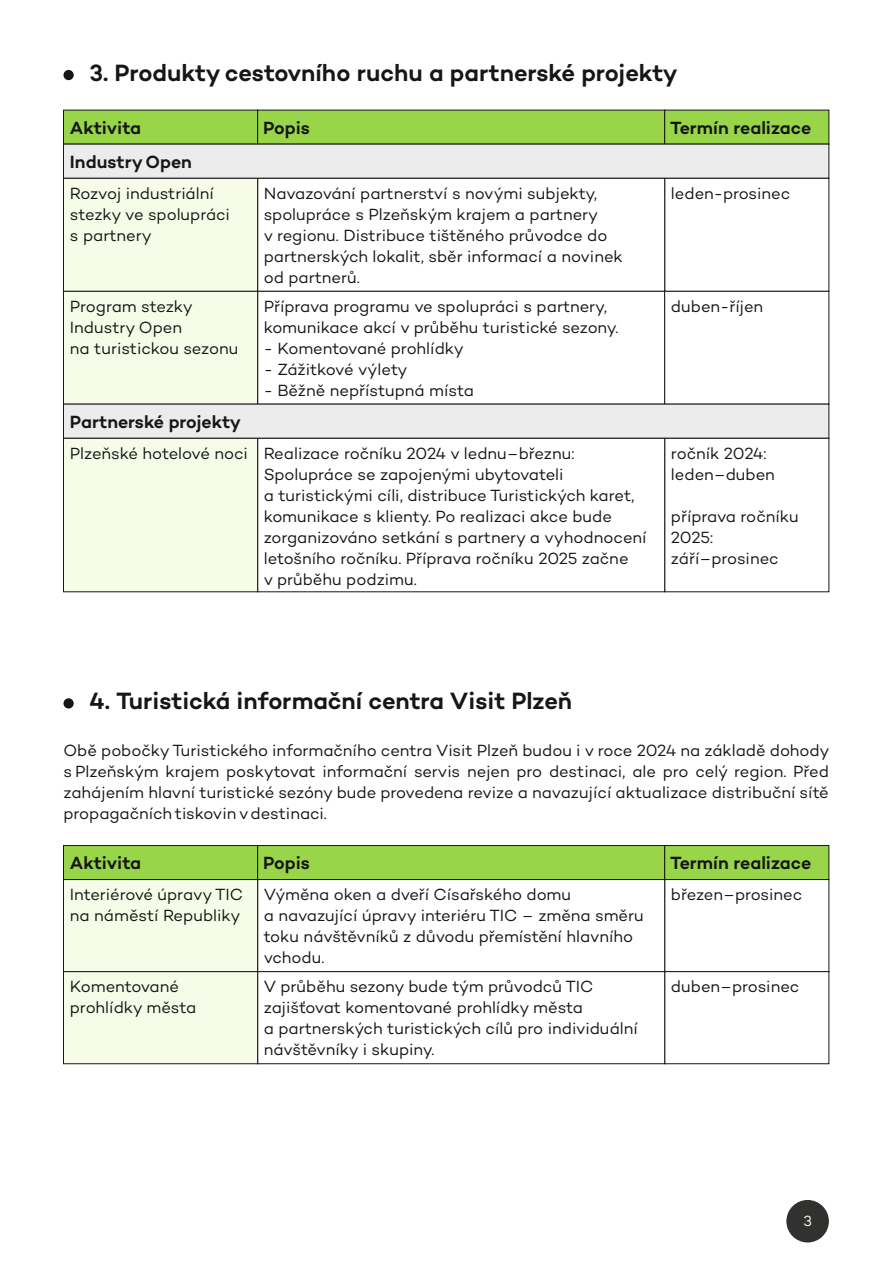
<style>
.page{position:relative;width:893px;height:1263px;background:#fff}
.page>*{position:absolute;margin:0;border:0;box-sizing:border-box;transform-origin:0 0}
.t1{font:600 24px "Campton";color:#151616}
.t2{font:600 18px "Campton";color:#151616}
.t3{font:16.5px/21px "Campton";color:#151616}
.t4{font:15px "Campton";color:#fff}
</style>
<div class="page">
<div style="left:786px;top:1200px;width:43px;height:42px;background:#313130;border-radius:50%"></div>
<div style="left:63px;top:70px;width:11px;height:10px;background:#151616;border-radius:50%"></div>
<svg style="left:63px;top:109px;width:767px;height:484px"></svg>
<div style="left:63px;top:698px;width:11px;height:10px;background:#151616;border-radius:50%"></div>
<svg style="left:63px;top:845px;width:767px;height:219px"></svg>
<h1 class="t1" style="left:89px;top:62px;width:590px">3. Produkty cestovního ruchu a partnerské projekty</h1>
<p class="t2" style="left:70px;top:120px;width:73px">Aktivita</p>
<p class="t2" style="left:263px;top:120px;width:48px">Popis</p>
<p class="t2" style="left:670px;top:120px;width:143px">Termín realizace</p>
<p class="t2" style="left:70px;top:154px;width:123px">Industry Open</p>
<p class="t3" style="left:70px;top:184px;width:161px">Rozvoj industriální stezky ve spolupráci s partnery</p>
<p class="t3" style="left:264px;top:184px;width:361px">Navazování partnerství s novými subjekty, spolupráce s Plzeňským krajem a partnery<br>v regionu. Distribuce tištěného průvodce do partnerských lokalit, sběr informací a novinek od partnerů.</p>
<p class="t3" style="left:671px;top:184px;width:121px">leden-prosinec</p>
<p class="t3" style="left:70px;top:297px;width:170px">Program stezky<br>Industry Open<br>na turistickou sezonu</p>
<p class="t3" style="left:264px;top:297px;width:356px">Příprava programu ve spolupráci s partnery, komunikace akcí v průběhu turistické sezony.</p>
<p class="t3" style="left:264px;top:339px;width:202px">- Komentované prohlídky</p>
<p class="t3" style="left:264px;top:360px;width:145px">- Zážitkové výlety</p>
<p class="t3" style="left:264px;top:381px;width:212px">- Běžně nepřístupná místa</p>
<p class="t2" style="left:70px;top:414px;width:172px">Partnerské projekty</p>
<p class="t3" style="left:671px;top:297px;width:94px">duben-říjen</p>
<p class="t3" style="left:264px;top:444px;width:384px;text-indent:-194px">Plzeňské hotelové noci Realizace ročníku 2024 v lednu–březnu:<br>Spolupráce se zapojenými ubytovateli<br>a turistickými cíli, distribuce Turistických karet, komunikace s klienty. Po realizaci akce bude zorganizováno setkání s partnery a vyhodnocení letošního ročníku. Příprava ročníku 2025 začne<br>v průběhu podzimu.</p>
<p class="t3" style="left:671px;top:444px;width:105px">ročník 2024: leden–duben</p>
<p class="t3" style="left:671px;top:507px;width:129px">příprava ročníku<br>2025: září–prosinec</p>
<h1 class="t1" style="left:89px;top:691px;width:484px">4. Turistická informační centra Visit Plzeň</h1>
<p class="t3" style="left:63px;top:741px;width:768px;text-align:justify">Obě pobočkyTuristického informačního centra Visit Plzeň budou i v roce 2024 na základě dohody s Plzeňským krajem poskytovat informační servis nejen pro destinaci, ale pro celý region. Před zahájením hlavní turistické sezóny bude provedena revize a navazující aktualizace distribuční sítě propagačních tiskovin vdestinaci.</p>
<p class="t2" style="left:70px;top:855px;width:73px">Aktivita</p>
<p class="t2" style="left:263px;top:855px;width:48px">Popis</p>
<p class="t2" style="left:670px;top:855px;width:143px">Termín realizace</p>
<p class="t3" style="left:70px;top:885px;width:175px">Interiérové úpravy TIC na náměstí Republiky</p>
<p class="t3" style="left:264px;top:885px;width:381px">Výměna oken a dveří Císařského domu<br>a navazující úpravy interiéru TIC – změna směru toku návštěvníků z důvodu přemístění hlavního vchodu.</p>
<p class="t3" style="left:671px;top:885px;width:133px">březen–prosinec</p>
<p class="t3" style="left:70px;top:977px;width:128px">Komentované prohlídky města</p>
<p class="t3" style="left:264px;top:977px;width:376px">V průběhu sezony bude tým průvodců TIC zajišťovat komentované prohlídky města<br>a partnerských turistických cílů pro individuální návštěvníky i skupiny.</p>
<p class="t3" style="left:671px;top:977px;width:130px">duben–prosinec</p>
<p class="t4" style="left:803px;top:1215px;width:10px">3</p>
</div>
